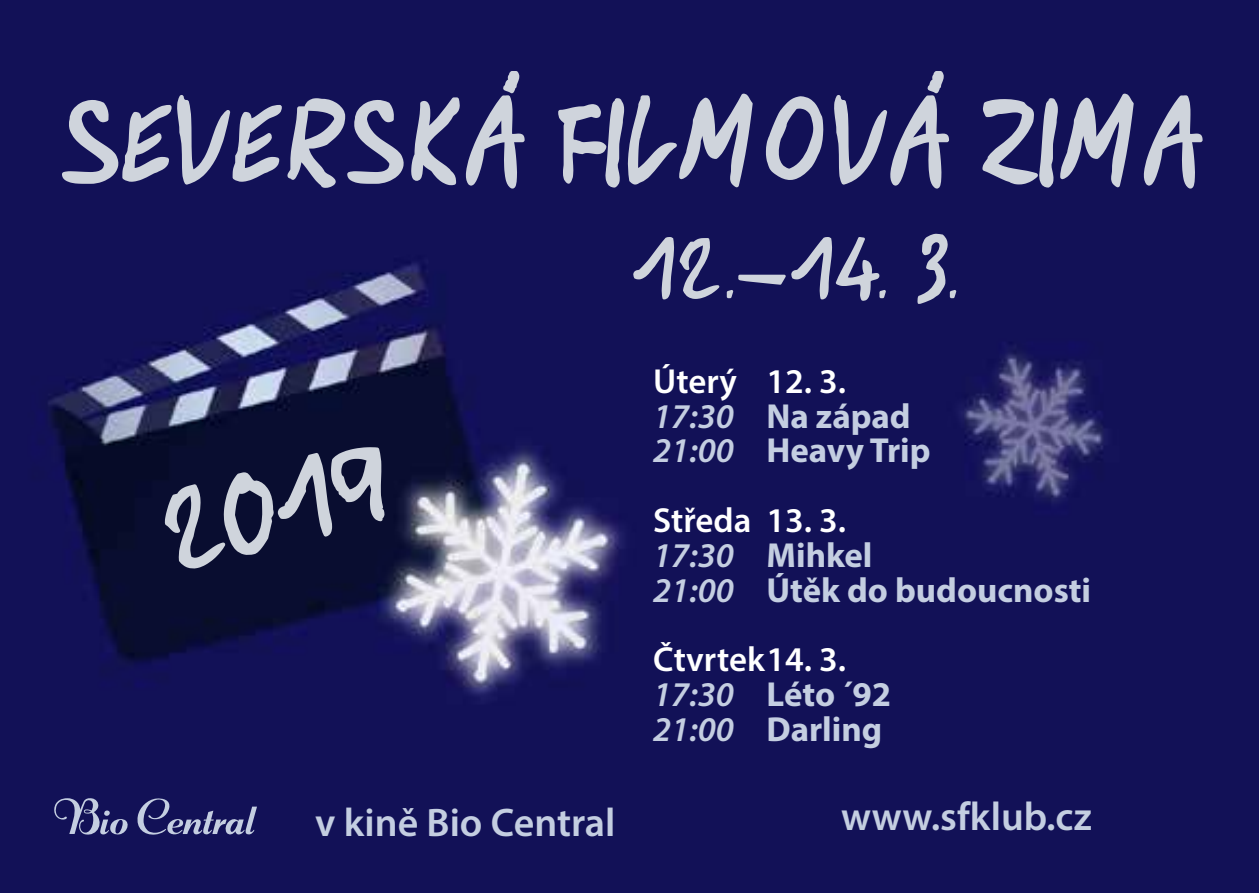
<style>
.page{position:relative;width:1259px;height:893px;background:#fff}
.page>*{position:absolute;margin:0;border:0;box-sizing:border-box;transform-origin:0 0}
.t1{font:600 40.2px "Myriad Pro";color:#c4cee1}
.t2{font:600 39.9px "Myriad Pro";color:#c4cee1}
.t3{font:700 34.8px/34.8px "Myriad Pro";color:#c4cee1}
.s1{font-weight:600;color:#fff}
.s2{font-weight:600;font-style:italic}
</style>
<div class="page">
<img style="left:0;top:0;width:1259px;height:893px">
<svg style="left:633px;top:237px;width:86px;height:62px;background:#545585"></svg>
<svg style="left:727px;top:237px;width:159px;height:64px;background:#3d3d75"></svg>
<svg style="left:917px;top:234px;width:39px;height:71px;background:#555686"></svg>
<svg style="left:62px;top:95px;width:342px;height:93px;background:#575888"></svg>
<svg style="left:411px;top:71px;width:113px;height:118px;background:#515283"></svg>
<svg style="left:558px;top:94px;width:194px;height:94px;background:#5b5c8a"></svg>
<svg style="left:766px;top:96px;width:57px;height:84px;background:#686a93"></svg>
<svg style="left:834px;top:71px;width:115px;height:118px;background:#4d4e80"></svg>
<svg style="left:982px;top:94px;width:151px;height:94px;background:#646590"></svg>
<svg style="left:1143px;top:95px;width:59px;height:94px;background:#5f608d"></svg>
<svg style="left:165px;top:447px;width:219px;height:122px;background:#3f435e"></svg>
<svg style="left:52px;top:798px;width:205px;height:39px;background:#3c3d77"></svg>
<p class="t3" style="left:653px;top:362px;width:279px"><span class="s1">Úterý 12. 3.<br></span><span class="s2">17:30</span> Na západ<br><span class="s2">21:00</span> Heavy Trip</p>
<p class="t3" style="left:653px;top:502px;width:439px"><span class="s1">Středa 13. 3.<br></span><span class="s2">17:30</span> Mihkel<br><span class="s2">21:00</span> Útěk do budoucnosti</p>
<p class="t3" style="left:653px;top:641px;width:240px"><span class="s1">Čtvrtek14. 3.<br></span><span class="s2">17:30</span> Léto ´92<br><span class="s2">21:00</span> Darling</p>
<p class="t2" style="left:315px;top:797px;width:302px">v kině Bio Central</p>
<p class="t1" style="left:841px;top:790px;width:252px">www.sfklub.cz</p>
</div>
